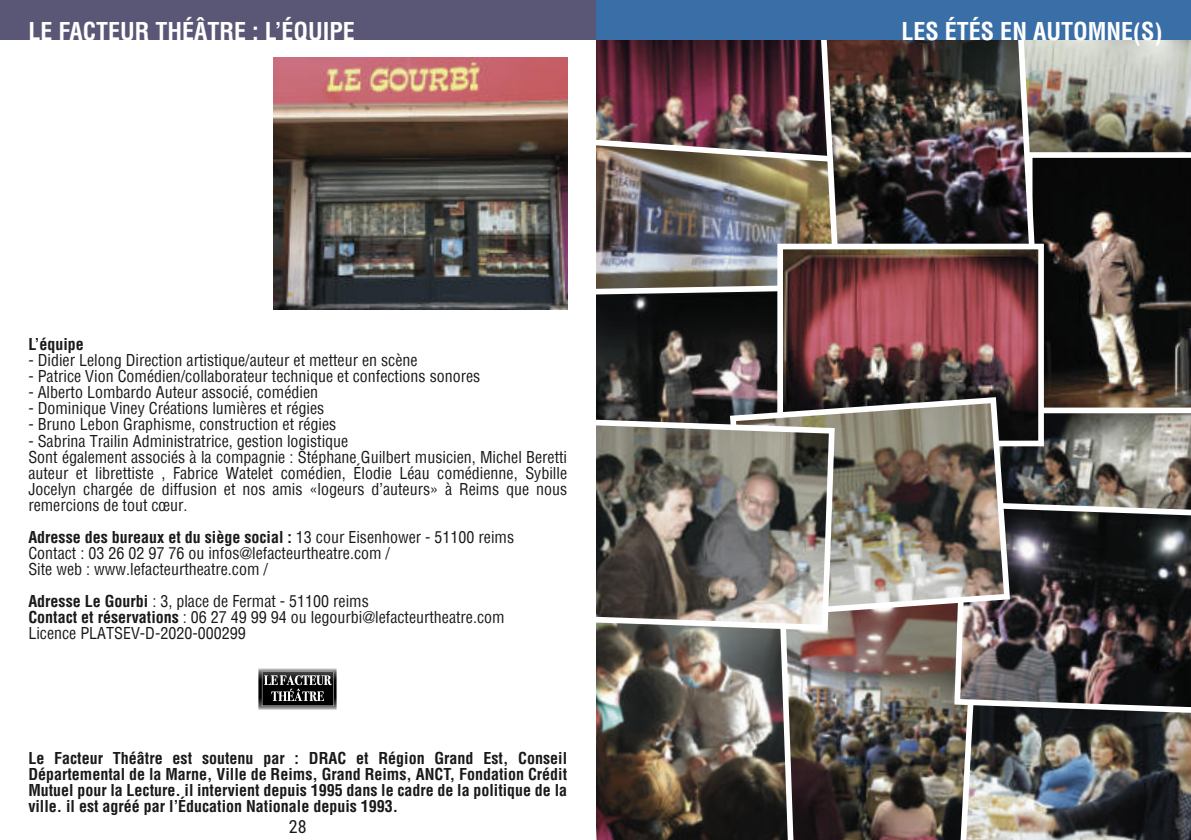
<style>
.page{position:relative;width:1191px;height:840px;background:#fff}
.page>*{position:absolute;margin:0;border:0;box-sizing:border-box;transform-origin:0 0}
.t1{font:700 condensed 24px "Helvetica";color:#fff}
.t2{font:18px "Roboto Condensed";color:#191919}
.t3{font:condensed 16px/16px "Helvetica";color:#191919}
.t4{font:700 condensed 16px/16px "Helvetica";color:#191919;text-align:justify}
.s1{font-weight:700}
</style>
<div class="page">
<div style="left:0;top:0;width:595px;height:40px;background:#5a5676"></div>
<svg style="left:258px;top:668px;width:79px;height:41px;background:#525151"></svg>
<img style="left:596px;top:40px;width:224px;height:99px">
<img style="left:596px;top:139px;width:224px;height:145px">
<img style="left:979px;top:713px;width:212px;height:126px">
<svg style="left:1010px;top:413px;width:181px;height:88px;background:#7b7871"></svg>
<img style="left:1036px;top:40px;width:155px;height:112px">
<img style="left:794px;top:617px;width:185px;height:222px">
<img style="left:954px;top:501px;width:237px;height:212px">
<svg style="left:1036px;top:152px;width:155px;height:256px;background:#37332e"></svg>
<img style="left:820px;top:40px;width:216px;height:203px">
<img style="left:596px;top:630px;width:198px;height:209px">
<svg style="left:596px;top:284px;width:181px;height:134px;background:#393736"></svg>
<img style="left:777px;top:243px;width:267px;height:203px">
<img style="left:730px;top:397px;width:280px;height:220px">
<svg style="left:596px;top:418px;width:238px;height:212px;background:#7d7972"></svg>
<div style="left:595px;top:0;width:596px;height:40px;background:#396ea7"></div>
<img style="left:273px;top:57px;width:294px;height:253px">
<h1 class="t1" style="left:901px;top:22px;width:262px">LES ÉTÉS EN AUTOMNE(S)</h1>
<h1 class="t1" style="left:28px;top:22px;width:328px">LE FACTEUR THÉÂTRE : L’ÉQUIPE</h1>
<h1 class="t1" style="left:775px;top:22px;width:388px">LE FACTEUR THEATRE : LA COMPAGNIE</h1>
<p class="t4" style="left:28px;top:338px;width:57px">L’équipe</p>
<p class="t3" style="left:28px;top:354px;width:391px">- Didier Lelong Direction artistique/auteur et metteur en scène</p>
<p class="t3" style="left:28px;top:370px;width:453px">- Patrice Vion Comédien/collaborateur technique et confections sonores</p>
<p class="t3" style="left:28px;top:386px;width:291px">- Alberto Lombardo Auteur associé, comédien</p>
<p class="t3" style="left:28px;top:402px;width:297px">- Dominique Viney Créations lumières et régies</p>
<p class="t3" style="left:28px;top:418px;width:309px">- Bruno Lebon Graphisme, construction et régies</p>
<p class="t3" style="left:28px;top:434px;width:540px">- Sabrina Trailin Administratrice, gestion logistique<br>Sont également associés à la compagnie : Stéphane Guilbert musicien, Michel Beretti auteur et librettiste , Fabrice Watelet comédien, Élodie Léau comédienne, Sybille Jocelyn chargée de diffusion et nos amis «logeurs d’auteurs» à Reims que nous remercions de tout cœur.</p>
<p class="t3" style="left:28px;top:530px;width:487px"><span class="s1">Adresse des bureaux et du siège social :</span> 13 cour Eisenhower - 51100 reims<br>Contact : 03 26 02 97 76 ou infos@lefacteurtheatre.com /<br>Site web : www.lefacteurtheatre.com /</p>
<p class="t3" style="left:28px;top:594px;width:478px"><span class="s1">Adresse Le Gourbi</span> : 3, place de Fermat - 51100 reims<br><span class="s1">Contact et réservations</span> : 06 27 49 99 94 ou legourbi@lefacteurtheatre.com<br>Licence PLATSEV-D-2020-000299</p>
<p class="t4" style="left:28px;top:750px;width:540px">Le Facteur Théâtre est soutenu par : DRAC et Région Grand Est, Conseil Départemental de la Marne, Ville de Reims, Grand Reims, ANCT, Fondation Crédit Mutuel pour la Lecture. il intervient depuis 1995 dans le cadre de la politique de la ville. il est agréé par l’Éducation Nationale depuis 1993.</p>
<p class="t2" style="left:289px;top:818px;width:19px">28</p>
</div>
